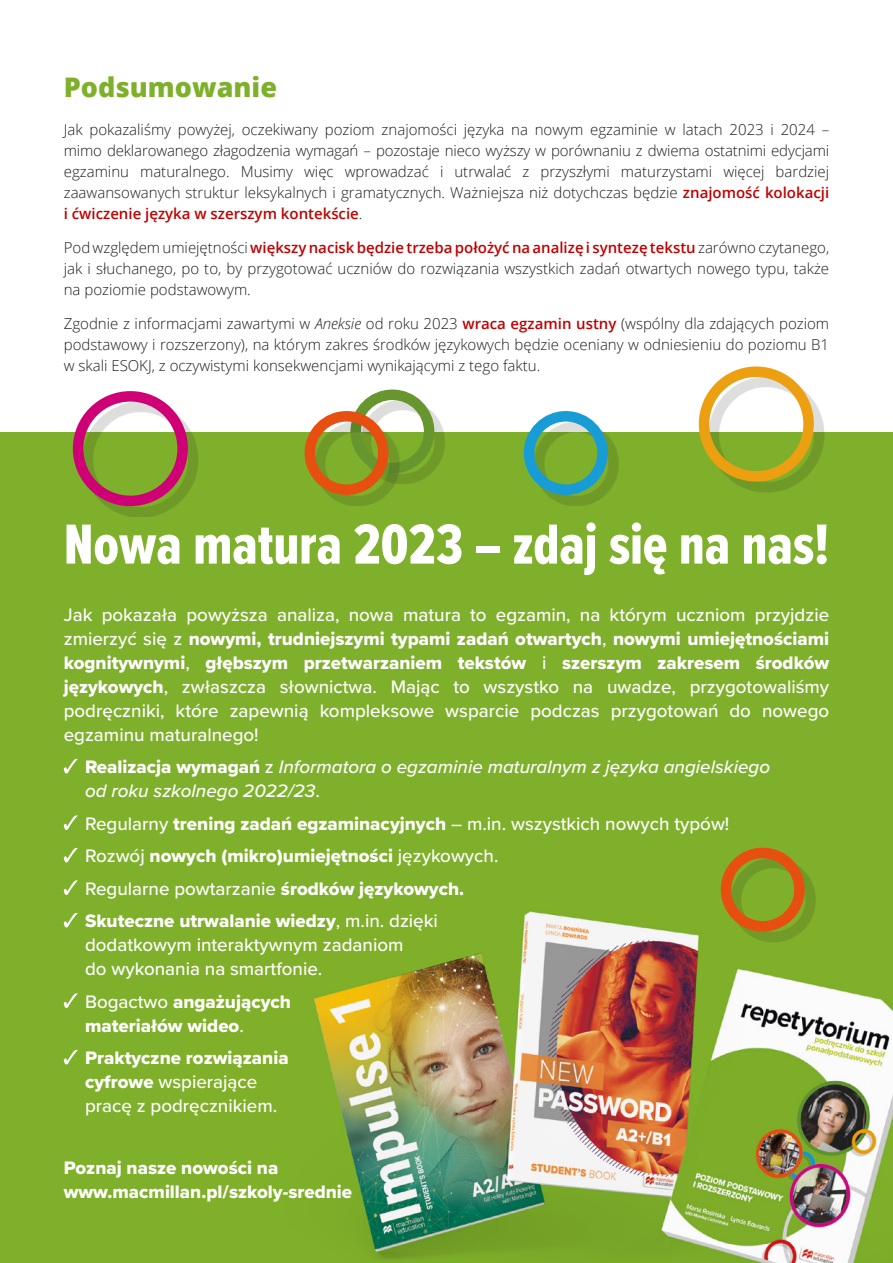
<style>
.page{position:relative;width:893px;height:1263px;background:#fff}
.page>*{position:absolute;margin:0;border:0;box-sizing:border-box;transform-origin:0 0}
.t1{font:58.5px "Proxima Nova Ex Cn Extrabld";color:#fff}
.t2{font:800 27px "Open Sans";color:#7eb02b}
.t3{font:500 18.75px/24px "Proxima Nova";color:#fff}
.t4{font:18.75px/24px "Proxima Nova Extrabld";color:#fff}
.t5{font:italic 500 18.75px/24px "Proxima Nova";color:#fff}
.t6{font:300 15px/21px "Open Sans";color:#1d1d1b;text-align:justify}
.s1{font-weight:600;color:#c00000}
.s2{font-style:italic}
.s3{font-family:"Proxima Nova";font-weight:500}
.s4{font-family:"Proxima Nova Extrabld";font-weight:400}
.s5{font-family:"Proxima Nova Extrabld";font-weight:400;font-style:normal}
.s6{font-style:normal}
</style>
<div class="page">
<div style="left:0;top:432px;width:893px;height:831px;background:#7eb02b"></div>
<img style="left:313px;top:900px;width:580px;height:363px">
<div style="left:83px;top:401px;width:116px;height:116px;background:#1d1d1b;opacity:.15"></div>
<div style="left:73px;top:391px;width:115px;height:115px;border:10px solid #cf0076;border-radius:50%"></div>
<div style="left:709px;top:377px;width:116px;height:116px;background:#1d1d1b;opacity:.15"></div>
<div style="left:699px;top:366px;width:115px;height:116px;border:10px solid #ec9f11;border-radius:50%"></div>
<div style="left:361px;top:400px;width:84px;height:84px;background:#1d1d1b;opacity:.15"></div>
<div style="left:350px;top:389px;width:84px;height:84px;border:10px solid #67962e;border-radius:50%"></div>
<div style="left:315px;top:421px;width:85px;height:84px;background:#1d1d1b;opacity:.15"></div>
<div style="left:305px;top:411px;width:83px;height:84px;border:10px solid #e74f10;border-radius:50%"></div>
<div style="left:731px;top:858px;width:85px;height:84px;background:#1d1d1b;opacity:.15"></div>
<div style="left:721px;top:848px;width:84px;height:83px;border:10px solid #e74f10;border-radius:50%"></div>
<div style="left:534px;top:421px;width:85px;height:84px;background:#1d1d1b;opacity:.15"></div>
<div style="left:524px;top:411px;width:84px;height:84px;border:10px solid #179cd5;border-radius:50%"></div>
<svg style="left:64px;top:759px;width:14px;height:14px"></svg>
<svg style="left:64px;top:815px;width:14px;height:15px"></svg>
<svg style="left:64px;top:848px;width:14px;height:14px"></svg>
<svg style="left:64px;top:880px;width:14px;height:15px"></svg>
<svg style="left:64px;top:913px;width:14px;height:14px"></svg>
<svg style="left:64px;top:993px;width:14px;height:15px"></svg>
<svg style="left:64px;top:1050px;width:14px;height:14px"></svg>
<h2 class="t2" style="left:64px;top:67px;width:215px">Podsumowanie</h2>
<p class="t6" style="left:64px;top:119px;width:767px">Jak pokazaliśmy powyżej, oczekiwany poziom znajomości języka na nowym egzaminie w latach 2023 i 2024 – mimo deklarowanego złagodzenia wymagań – pozostaje nieco wyższy w porównaniu z dwiema ostatnimi edycjami egzaminu maturalnego. Musimy więc wprowadzać i utrwalać z przyszłymi maturzystami więcej bardziej zaawansowanych struktur leksykalnych i gramatycznych. Ważniejsza niż dotychczas będzie <span class="s1">znajomość kolokacji i ćwiczenie języka w szerszym kontekście</span>.</p>
<p class="t6" style="left:64px;top:237px;width:767px">Pod względem umiejętności <span class="s1">większy nacisk będzie trzeba położyć na analizę i syntezę tekstu</span> zarówno czytanego, jak i słuchanego, po to, by przygotować uczniów do rozwiązania wszystkich zadań otwartych nowego typu, także na poziomie podstawowym.</p>
<p class="t6" style="left:64px;top:312px;width:767px">Zgodnie z informacjami zawartymi w <span class="s2">Aneksie</span> od roku 2023 <span class="s1">wraca egzamin ustny</span> (wspólny dla zdających poziom podstawowy i rozszerzony), na którym zakres środków językowych będzie oceniany w odniesieniu do poziomu B1 w skali ESOKJ, z oczywistymi konsekwencjami wynikającymi z tego faktu.</p>
<h1 class="t1" style="left:64px;top:502px;width:767px">Nowa matura 2023 – zdaj się na nas!</h1>
<p class="t3" style="left:64px;top:602px;width:767px">Jak pokazała powyższa analiza, nowa matura to egzamin, na którym uczniom przyjdzie</p>
<p class="t4" style="left:64px;top:626px;width:767px"><span class="s3">zmierzyć się z</span> nowymi, trudniejszymi typami zadań otwartych<span class="s3">,</span> nowymi umiejętnościami kognitywnymi<span class="s3">,</span> głębszym przetwarzaniem tekstów <span class="s3">i</span> szerszym zakresem środków</p>
<p class="t3" style="left:64px;top:674px;width:767px;text-align:justify"><span class="s4">językowych</span>, zwłaszcza słownictwa. Mając to wszystko na uwadze, przygotowaliśmy podręczniki, które zapewnią kompleksowe wsparcie podczas przygotowań do nowego egzaminu maturalnego!</p>
<p class="t5" style="left:85px;top:754px;width:687px"><span class="s5">Realizacja wymagań</span> <span class="s6">z</span> Informatora o egzaminie maturalnym z języka angielskiego od roku szkolnego 2022/23<span class="s6">.</span></p>
<p class="t3" style="left:85px;top:811px;width:646px">Regularny <span class="s4">trening zadań egzaminacyjnych</span> – m.in. wszystkich nowych typów!</p>
<p class="t4" style="left:85px;top:844px;width:415px"><span class="s3">Rozwój</span> nowych (mikro)umiejętności <span class="s3">językowych.</span></p>
<p class="t3" style="left:85px;top:876px;width:381px">Regularne powtarzanie <span class="s4">środków językowych.</span></p>
<p class="t4" style="left:85px;top:909px;width:354px">Skuteczne utrwalanie wiedzy<span class="s3">, m.in. dzięki</span></p>
<p class="t3" style="left:85px;top:932px;width:320px">dodatkowym interaktywnym zadaniom do wykonania na smartfonie.</p>
<p class="t4" style="left:85px;top:989px;width:208px"><span class="s3">Bogactwo</span> angażujących materiałów wideo<span class="s3">.</span></p>
<p class="t4" style="left:85px;top:1046px;width:205px">Praktyczne rozwiązania</p>
<p class="t3" style="left:85px;top:1069px;width:194px"><span class="s4">cyfrowe</span> wspierające pracę z podręcznikiem.</p>
<p class="t4" style="left:64px;top:1156px;width:290px">Poznaj nasze nowości na www.macmillan.pl/szkoly-srednie</p>
</div>
